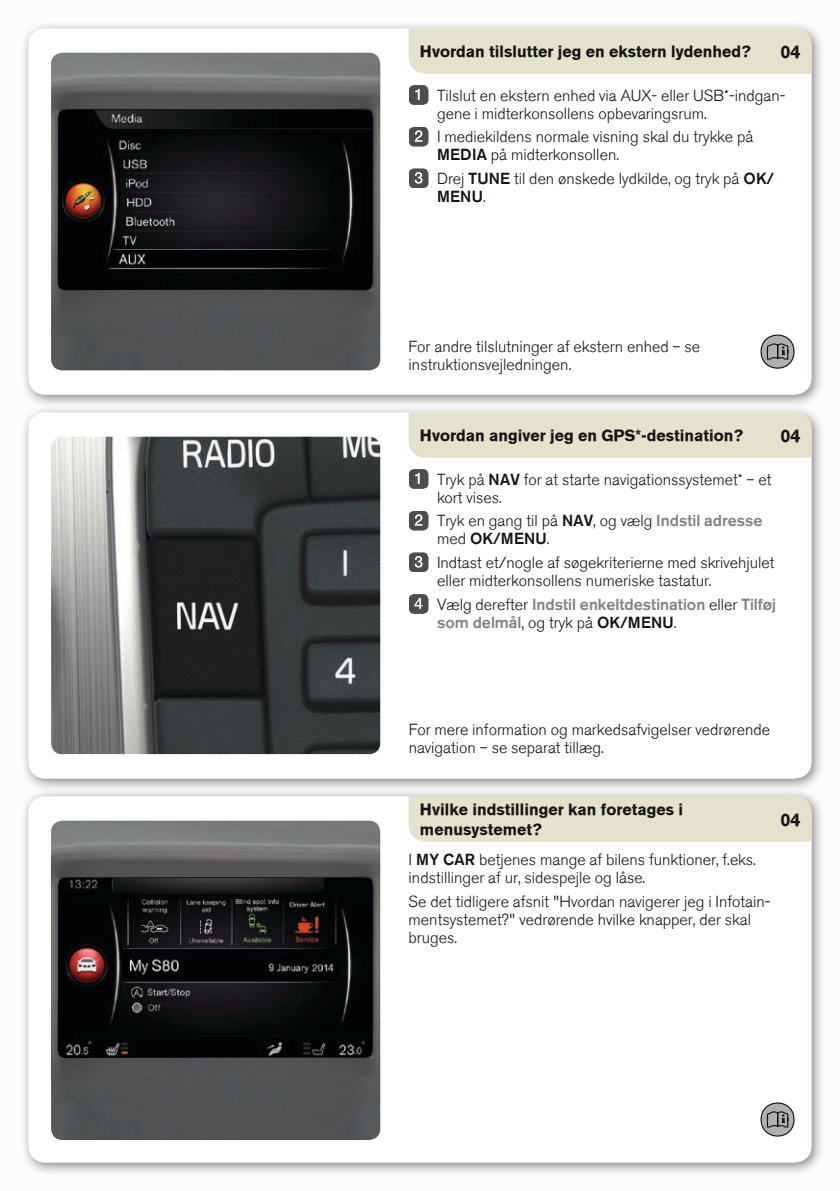
<style>
.page{position:relative;width:840px;height:1191px;background:#fff}
.page>*{position:absolute;margin:0;border:0;box-sizing:border-box;transform-origin:0 0}
.t1{font:700 18px "Volvo Sans";color:#121515}
.t2{font:300 16px/18px "Volvo Sans";color:#121515}
.t3{font:700 16px/19.2px "Volvo Sans";color:#121515}
.t4{font:300 16px/18px "Volvo Sans";color:#818282}
.s1{font-style:inherit}
.s2{color:#818282}
.s3{color:#121515}
</style>
<div class="page">
<div style="left:0;top:0;width:839px;height:1191px;background:#f6f6f6"></div>
<div style="left:20px;top:20px;width:804px;height:388px;background:#121515;opacity:.5"></div>
<div style="left:28px;top:28px;width:783px;height:367px;background:#fff;border-radius:17px"></div>
<div style="left:20px;top:404px;width:804px;height:388px;background:#121515;opacity:.5"></div>
<div style="left:28px;top:412px;width:783px;height:366px;background:#fff;border-radius:17px"></div>
<div style="left:20px;top:788px;width:804px;height:388px;background:#121515;opacity:.5"></div>
<div style="left:28px;top:796px;width:783px;height:366px;background:#fff;border-radius:17px"></div>
<div style="left:408px;top:28px;width:403px;height:46px;background:#e4e1cc"></div>
<img style="left:51px;top:53px;width:329px;height:317px">
<hr style="left:66px;top:109px;width:296px;height:1px;background:#121515">
<div style="left:408px;top:412px;width:403px;height:46px;background:#e4e1cc"></div>
<img style="left:51px;top:437px;width:329px;height:317px">
<div style="left:408px;top:796px;width:403px;height:45px;background:#e4e1cc"></div>
<img style="left:51px;top:820px;width:329px;height:320px">
<svg style="left:66px;top:877px;width:296px;height:1px"></svg>
<svg style="left:409px;top:85px;width:19px;height:20px"></svg>
<svg style="left:409px;top:127px;width:19px;height:20px"></svg>
<svg style="left:409px;top:168px;width:19px;height:20px"></svg>
<svg style="left:760px;top:334px;width:34px;height:35px"></svg>
<svg style="left:409px;top:469px;width:19px;height:20px"></svg>
<svg style="left:409px;top:511px;width:19px;height:19px"></svg>
<svg style="left:409px;top:552px;width:19px;height:20px"></svg>
<svg style="left:409px;top:594px;width:19px;height:20px"></svg>
<svg style="left:760px;top:1102px;width:34px;height:34px"></svg>
<p class="t3" style="left:420px;top:42px;width:332px">Hvordan tilslutter jeg en ekstern lydenhed?</p>
<p class="t1" style="left:780px;top:41px;width:22px">04</p>
<p class="t2" style="left:437px;top:86px;width:349px">Tilslut en ekstern enhed via AUX- eller USB*-indgan&shy;gene i midterkonsollens opbevaringsrum.</p>
<p class="t2" style="left:437px;top:128px;width:317px">I mediekildens normale visning skal du trykke på<br><span class="s1">MEDIA</span> på midterkonsollen.</p>
<p class="t2" style="left:437px;top:170px;width:338px">Drej <span class="s1">TUNE</span> til den ønskede lydkilde, og tryk på <span class="s1">OK/<br>MENU</span>.</p>
<p class="t2" style="left:408px;top:338px;width:293px">For andre tilslutninger af ekstern enhed – se instruktionsvejledningen.</p>
<p class="t1" style="left:780px;top:425px;width:22px">04</p>
<p class="t3" style="left:420px;top:426px;width:324px">Hvordan angiver jeg en GPS*-destination?</p>
<p class="t2" style="left:437px;top:470px;width:336px">Tryk på <span class="s1">NAV</span> for at starte navigationssystemet* – et kort vises.</p>
<p class="t2" style="left:437px;top:512px;width:327px">Tryk en gang til på <span class="s1">NAV</span>, og vælg <span class="s2">Indstil adresse </span>med <span class="s1">OK/MENU</span>.</p>
<p class="t2" style="left:437px;top:553px;width:339px">Indtast et/nogle af søgekriterierne med skrivehjulet eller midterkonsollens numeriske tastatur.</p>
<p class="t4" style="left:437px;top:595px;width:340px"><span class="s3">Vælg derefter</span> Indstil enkeltdestination <span class="s3">eller</span> Tilføj som delmål<span class="s3">, og tryk på</span> <span class="s3">OK/MENU</span><span class="s3">.</span></p>
<p class="t2" style="left:408px;top:720px;width:362px">For mere information og markedsafvigelser vedrørende navigation – se separat tillæg.</p>
<p class="t3" style="left:420px;top:800px;width:264px">Hvilke indstillinger kan foretages i menusystemet?</p>
<p class="t2" style="left:408px;top:850px;width:348px">I <span class="s1">MY CAR</span> betjenes mange af bilens funktioner, f.eks. indstillinger af ur, sidespejle og låse.</p>
<p class="t2" style="left:408px;top:892px;width:363px">Se det tidligere afsnit "Hvordan navigerer jeg i Infotain&shy;mentsystemet?" vedrørende hvilke knapper, der skal bruges.</p>
<p class="t1" style="left:780px;top:809px;width:22px">04</p>
</div>
